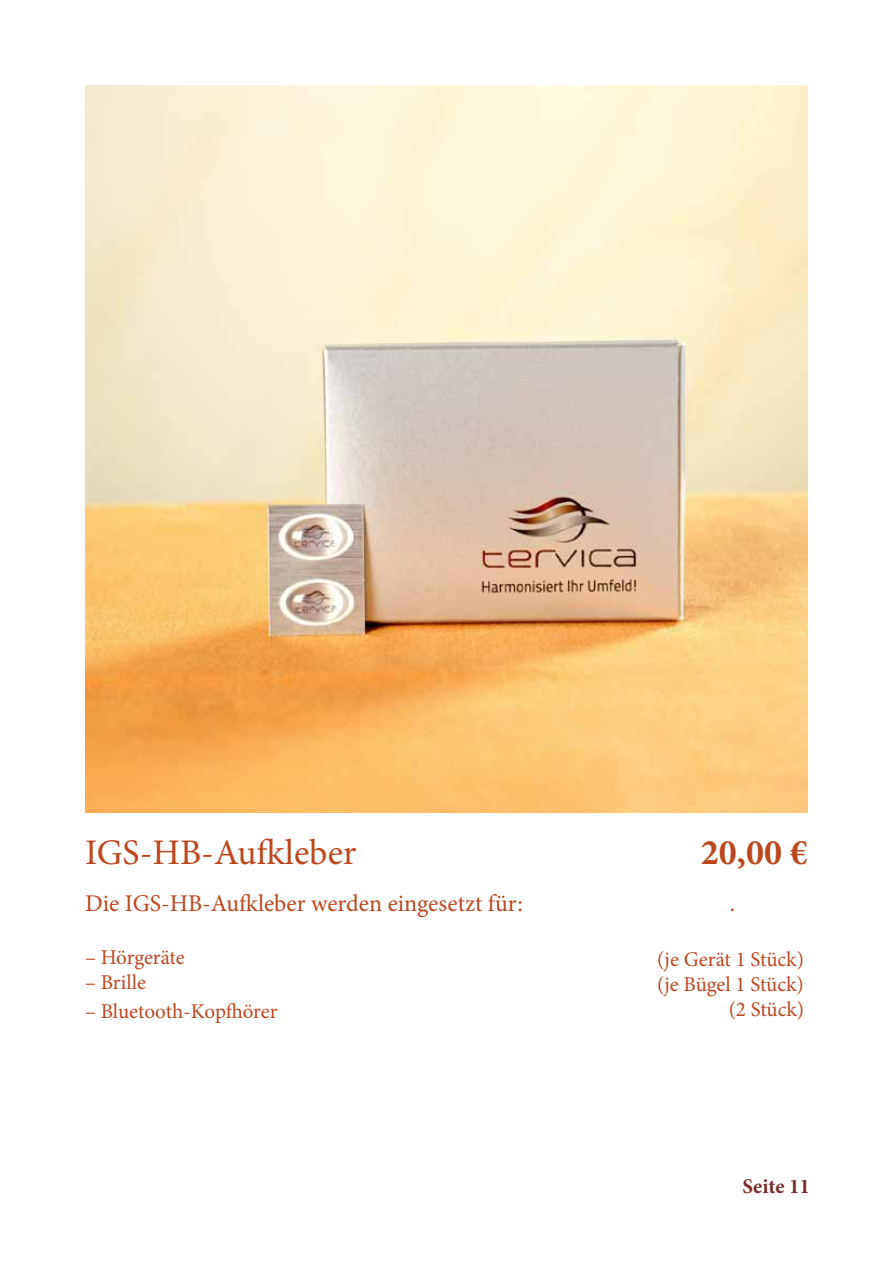
<style>
.page{position:relative;width:893px;height:1263px;background:#fff}
.page>*{position:absolute;margin:0;border:0;box-sizing:border-box;transform-origin:0 0}
.t1{font:36px "Minion Pro";color:#bd461e}
.t2{font:700 36px "Minion Pro";color:#bd461e}
.t3{font:24px "Minion Pro";color:#bd461e}
.t4{font:21px/25.2px "Minion Pro";letter-spacing:-.005em;color:#bd461e;text-align:right}
.t5{font:700 21px "Minion Pro";letter-spacing:-.005em;color:#792c2a}
</style>
<div class="page">
<img style="left:85px;top:85px;width:723px;height:727px">
<h1 class="t1" style="left:85px;top:828px;width:273px">IGS-HB-Aufkleber</h1>
<h1 class="t2" style="left:701px;top:827px;width:108px">20,00 €</h1>
<p class="t3" style="left:85px;top:888px;width:439px">Die IGS-HB-Aufkleber werden eingesetzt für:</p>
<p class="t3" style="left:730px;top:888px;width:7px">.</p>
<p class="t4" style="left:85px;top:944px;width:101px">– Hörgeräte</p>
<p class="t4" style="left:85px;top:969px;width:63px">– Brille</p>
<p class="t4" style="left:85px;top:998px;width:194px">– Bluetooth-Kopfhörer</p>
<p class="t4" style="left:657px;top:946px;width:149px">(je Gerät 1 Stück) (je Bügel 1 Stück) (2 Stück)</p>
<p class="t5" style="left:742px;top:1172px;width:69px">Seite 11</p>
</div>
